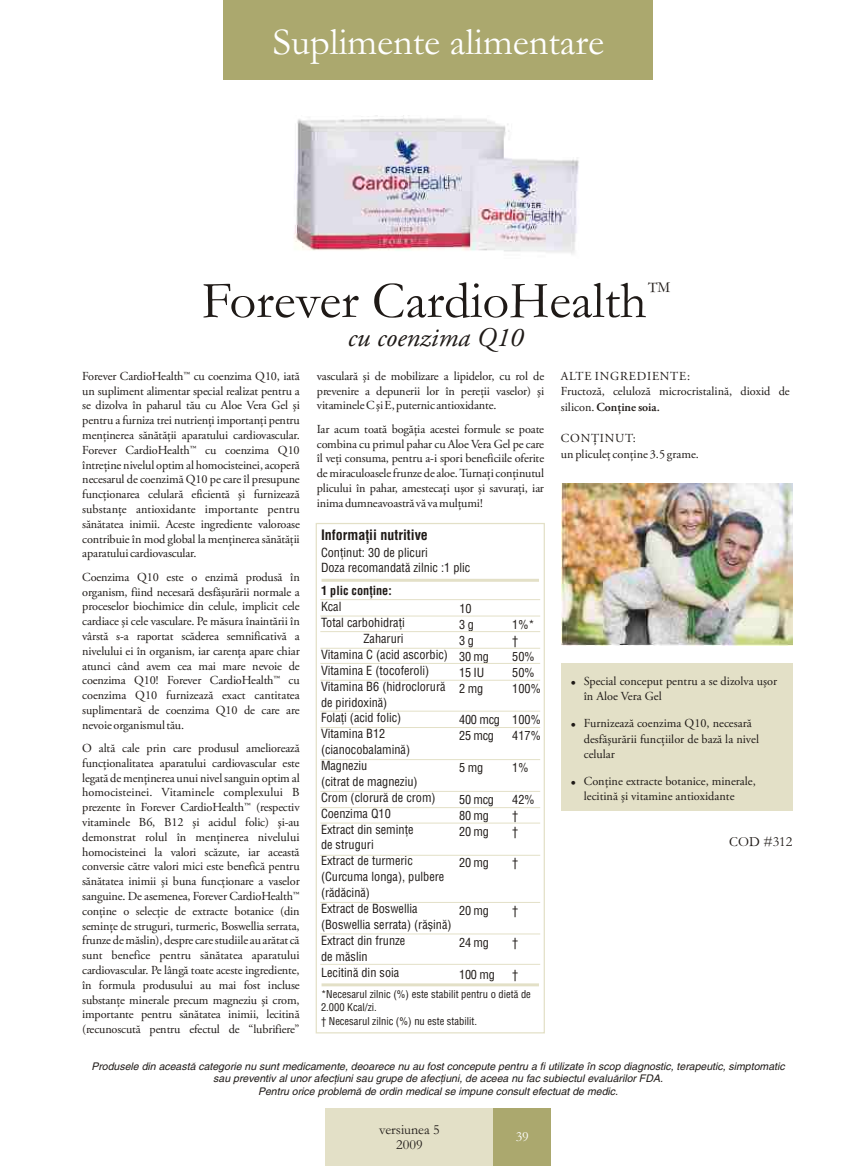
<style>
.page{position:relative;width:844px;height:1166px;background:#fff}
.page>*{position:absolute;margin:0;border:0;box-sizing:border-box;transform-origin:0 0}
.t1{font:52.5px "Garamond Plain";color:#1f1a17}
.t2{font:38.5px "Garamond RO Normal";color:#fff}
.t3{font:italic 26.95px "Adobe Garamond Pro";color:#1f1a17}
.t4{font:15.22px "Garamond";color:#1f1a17}
.t5{font:14px/15.8px "Garamond Plain";color:#1f1a17;text-align:center}
.t6{font:700 14px "Switzerland Condensed";color:#1f1a17}
.t7{font:14px "Garamond Plain";color:#fff}
.t8{font:12.25px/14.9px "Adobe Garamond Pro";color:#1f1a17;text-align:justify}
.t9{font:12.25px/15.9px "Switzerland Condensed";color:#1f1a17}
.t10{font:12.25px/15.9px "Switzerland Condensed";letter-spacing:-.025em;color:#1f1a17}
.t11{font:700 12.25px "Switzerland Condensed";color:#1f1a17}
.t12{font:italic 10.5px/12.4px "Switzerland Plain";color:#1f1a17;text-align:center}
.t13{font:10.5px/13.1px "Switzerland Condensed";color:#1f1a17}
.s1{font-weight:600}
.s2{font-family:"Garamond"}
</style>
<div class="page">
<div style="left:223px;top:0;width:429px;height:79px;background:#aba86e"></div>
<div style="left:561px;top:663px;width:231px;height:148px;background:#e3e0c7"></div>
<div style="left:315px;top:523px;width:229px;height:510px;border:1px solid #e3e0c7"></div>
<hr style="left:321px;top:579px;width:218px;height:3px;background:#e3e0c7">
<hr style="left:320px;top:599px;width:220px;height:1px;background:#e3e0c7">
<hr style="left:321px;top:983px;width:218px;height:3px;background:#e3e0c7">
<hr style="left:320px;top:648px;width:220px;height:1px;background:#e3e0c7">
<hr style="left:320px;top:680px;width:220px;height:1px;background:#e3e0c7">
<div style="left:325px;top:1108px;width:168px;height:58px;background:#e3e0c7"></div>
<div style="left:493px;top:1108px;width:57px;height:58px;background:#aba86e"></div>
<img style="left:294px;top:118px;width:285px;height:136px">
<hr style="left:320px;top:615px;width:220px;height:1px;background:#e3e0c7">
<hr style="left:320px;top:631px;width:220px;height:1px;background:#e3e0c7">
<hr style="left:320px;top:663px;width:220px;height:1px;background:#e3e0c7">
<hr style="left:320px;top:711px;width:220px;height:1px;background:#e3e0c7">
<hr style="left:320px;top:727px;width:220px;height:1px;background:#e3e0c7">
<hr style="left:320px;top:759px;width:220px;height:1px;background:#e3e0c7">
<hr style="left:320px;top:791px;width:220px;height:1px;background:#e3e0c7">
<hr style="left:320px;top:807px;width:220px;height:1px;background:#e3e0c7">
<hr style="left:320px;top:822px;width:220px;height:1px;background:#e3e0c7">
<hr style="left:320px;top:855px;width:220px;height:1px;background:#e3e0c7">
<hr style="left:320px;top:902px;width:220px;height:1px;background:#e3e0c7">
<hr style="left:320px;top:933px;width:220px;height:1px;background:#e3e0c7">
<hr style="left:320px;top:964px;width:220px;height:1px;background:#e3e0c7">
<img style="left:561px;top:483px;width:231px;height:162px">
<h2 class="t2" style="left:273px;top:29px;width:333px">Suplimente alimentare</h2>
<h1 class="t1" style="left:202px;top:283px;width:446px">Forever CardioHealth</h1>
<p class="t4" style="left:648px;top:282px;width:24px">TM</p>
<h3 class="t3" style="left:348px;top:326px;width:177px">cu coenzima Q10</h3>
<p class="t8" style="left:82px;top:370px;width:219px">Forever CardioHealth™ cu coenzima Q10, iată un supliment alimentar special realizat pentru a se dizolva în paharul tău cu Aloe Vera Gel şi pentru a furniza trei nutrienţi importanţi pentru menţinerea sănătăţii aparatului cardiovascular.<br>Forever CardioHealth™ cu coenzima Q10 întreţine nivelul optim al homocisteinei, acoperă necesarul de coenzimă Q10 pe care îl presupune funcţionarea celulară eficientă şi furnizează substanţe antioxidante importante pentru sănătatea inimii. Aceste ingrediente valoroase contribuie în mod global la menţinerea sănătăţii aparatului cardiovascular.</p>
<p class="t8" style="left:82px;top:570px;width:219px">Coenzima Q10 este o enzimă produsă în organism, fiind necesară desfăşurării normale a proceselor biochimice din celule, implicit cele cardiace şi cele vasculare. Pe măsura înaintării în vârstă s-a raportat scăderea semnificativă a nivelului ei în organism, iar carenţa apare chiar atunci când avem cea mai mare nevoie de coenzima Q10! Forever CardioHealth™ cu coenzima Q10 furnizează exact cantitatea suplimentară de coenzima Q10 de care are nevoie organismultău.</p>
<p class="t8" style="left:82px;top:742px;width:219px">O altă cale prin care produsul ameliorează funcţionalitatea aparatului cardiovascular este legată demenţinerea unui nivelsanguin optim al homocisteinei. Vitaminele complexului B prezente în Forever CardioHealth™ (respectiv vitaminele B6, B12 şi acidul folic) şi-au demonstrat rolul în menţinerea nivelului homocisteinei la valori scăzute, iar această conversie către valori mici este benefică pentru sănătatea inimii şi buna funcţionare a vaselor sanguine. De asemenea, Forever CardioHealth™ conţine o selecţie de extracte botanice (din seminţe de struguri, turmeric, Boswellia serrata, frunze demăslin), despre care studiile auarătat că sunt benefice pentru sănătatea aparatului cardiovascular. Pe lângă toate aceste ingrediente, în formula produsului au mai fost incluse substanţe minerale precum magneziu şi crom, importante pentru sănătatea inimii, lecitină (recunoscută pentru efectul de “lubrifiere”</p>
<p class="t8" style="left:317px;top:370px;width:229px">vasculară şi de mobilizare a lipidelor, cu rol de prevenire a depunerii lor în pereţii vaselor) şi vitamineleC şiE,puternic antioxidante.</p>
<p class="t8" style="left:316px;top:423px;width:229px">Iar acum toată bogăţia acestei formule se poate combina cu primul pahar cu Aloe Vera Gel pe care îl veţi consuma, pentru a-i spori beneficiile oferite demiraculoasele frunze de aloe. Turnaţi conţinutul plicului în pahar, amestecaţi uşor şi savuraţi, iar inima dumneavoastră vă va mulţumi!</p>
<p class="t6" style="left:321px;top:527px;width:108px">Informa]ii nutritive</p>
<p class="t9" style="left:321px;top:545px;width:151px">Con]inut: 30 de plicuri<br>Doza recomandat\ zilnic :1 plic</p>
<p class="t9" style="left:321px;top:599px;width:22px">Kcal</p>
<p class="t9" style="left:321px;top:615px;width:85px">Total carbohidra]i</p>
<p class="t9" style="left:363px;top:631px;width:42px">Zaharuri</p>
<p class="t9" style="left:321px;top:647px;width:128px">Vitamina C (acid ascorbic)</p>
<p class="t9" style="left:321px;top:663px;width:110px">Vitamina E (tocoferoli)</p>
<p class="t9" style="left:321px;top:679px;width:126px">Vitamina B6 (hidroclorur\</p>
<p class="t9" style="left:321px;top:695px;width:68px">de piridoxin\)</p>
<p class="t9" style="left:321px;top:711px;width:82px">Fola]i (acid folic)</p>
<p class="t9" style="left:321px;top:726px;width:66px">Vitamina B12</p>
<p class="t9" style="left:321px;top:742px;width:91px">(cianocobalamin\)</p>
<p class="t9" style="left:321px;top:758px;width:48px">Magneziu</p>
<p class="t9" style="left:321px;top:774px;width:98px">(citrat de magneziu)</p>
<p class="t9" style="left:321px;top:790px;width:116px">Crom (clorur\ de crom)</p>
<p class="t9" style="left:321px;top:806px;width:71px">Coenzima Q10</p>
<p class="t9" style="left:321px;top:822px;width:94px">Extract din semin]e</p>
<p class="t9" style="left:321px;top:838px;width:54px">de struguri</p>
<p class="t9" style="left:321px;top:854px;width:93px">Extract de turmeric</p>
<p class="t9" style="left:321px;top:869px;width:125px">(Curcuma longa), pulbere</p>
<p class="t9" style="left:321px;top:885px;width:50px">(r\d\cin\)</p>
<p class="t9" style="left:321px;top:901px;width:98px">Extract de Boswellia</p>
<p class="t9" style="left:321px;top:917px;width:132px">(Boswellia serrata) (r\[in\)</p>
<p class="t9" style="left:321px;top:933px;width:86px">Extract din frunze</p>
<p class="t9" style="left:321px;top:949px;width:48px">de m\slin</p>
<p class="t9" style="left:321px;top:965px;width:80px">Lecitin\ din soia</p>
<p class="t11" style="left:321px;top:583px;width:72px">1 plic con]ine:</p>
<p class="t10" style="left:459px;top:601px;width:31px">10<br>3g<br>3g<br>30 mg<br>15 IU<br>2 mg</p>
<p class="t10" style="left:459px;top:713px;width:42px">400 mcg<br>25 mcg</p>
<p class="t9" style="left:459px;top:760px;width:25px">5 mg</p>
<p class="t10" style="left:459px;top:792px;width:36px">50 mcg<br>80 mg<br>20 mg</p>
<p class="t9" style="left:459px;top:856px;width:31px">20 mg</p>
<p class="t9" style="left:459px;top:903px;width:31px">20 mg</p>
<p class="t9" style="left:459px;top:935px;width:31px">24 mg</p>
<p class="t9" style="left:459px;top:967px;width:37px">100 mg</p>
<p class="t13" style="left:321px;top:988px;width:211px">*Necesarul zilnic (%) este stabilit pentru o diet\ de<br>2.000 Kcal/zi.<br>† Necesarul zilnic (%) nu este stabilit.</p>
<p class="t9" style="left:512px;top:617px;width:30px">1%* †<br>50%<br>50%<br>100%</p>
<p class="t9" style="left:512px;top:713px;width:30px">100%<br>417%</p>
<p class="t9" style="left:512px;top:760px;width:18px">1%</p>
<p class="t9" style="left:512px;top:792px;width:24px">42% †<br>†</p>
<p class="t9" style="left:512px;top:856px;width:8px">†</p>
<p class="t9" style="left:512px;top:903px;width:8px">†</p>
<p class="t9" style="left:512px;top:935px;width:8px">†</p>
<p class="t9" style="left:512px;top:967px;width:8px">†</p>
<p class="t8" style="left:560px;top:369px;width:230px;line-height:15.6px;text-align:left">ALTE INGREDIENTE:<br>Fructoză, celuloză microcristalină, dioxid de silicon. <span class="s1">Conţine soia.</span></p>
<p class="t8" style="left:560px;top:432px;width:140px;line-height:15.6px">CONŢINUT:<br>un pliculeţ conţine 3.5 grame.</p>
<p class="t8" style="left:583px;top:675px;width:195px">Special conceput pentru a se dizolva uşor</p>
<p class="t8" style="left:583px;top:684px;width:169px;line-height:26.4px">în Aloe Vera Gel<br>Furnizează coenzima Q10, necesară</p>
<p class="t8" style="left:583px;top:732px;width:177px;line-height:15.6px">desfăşurării funcţiilor de bază la nivel celular</p>
<p class="t8" style="left:583px;top:774px;width:173px;line-height:15.6px">Conţine extracte botanice, minerale, lecitină şi vitamine antioxidante</p>
<p class="t5" style="left:729px;top:835px;width:65px"><span class="s2">COD</span> #312</p>
<p class="t12" style="left:91px;top:1060px;width:694px">Produsele din aceast\ categorie nu sunt medicamente, deoarece nu au fost concepute pentru a fi utilizate în scop diagnostic, terapeutic, simptomatic sau preventiv al unor afec]iuni sau grupe de afec]iuni, de aceea nu fac subiectul evalu\rilor FDA.<br>Pentru orice problem\ de ordin medical se impune consult efectuat de medic.</p>
<p class="t5" style="left:379px;top:1123px;width:62px">versiunea 5<br>2009</p>
<p class="t7" style="left:515px;top:1132px;width:15px">39</p>
</div>
